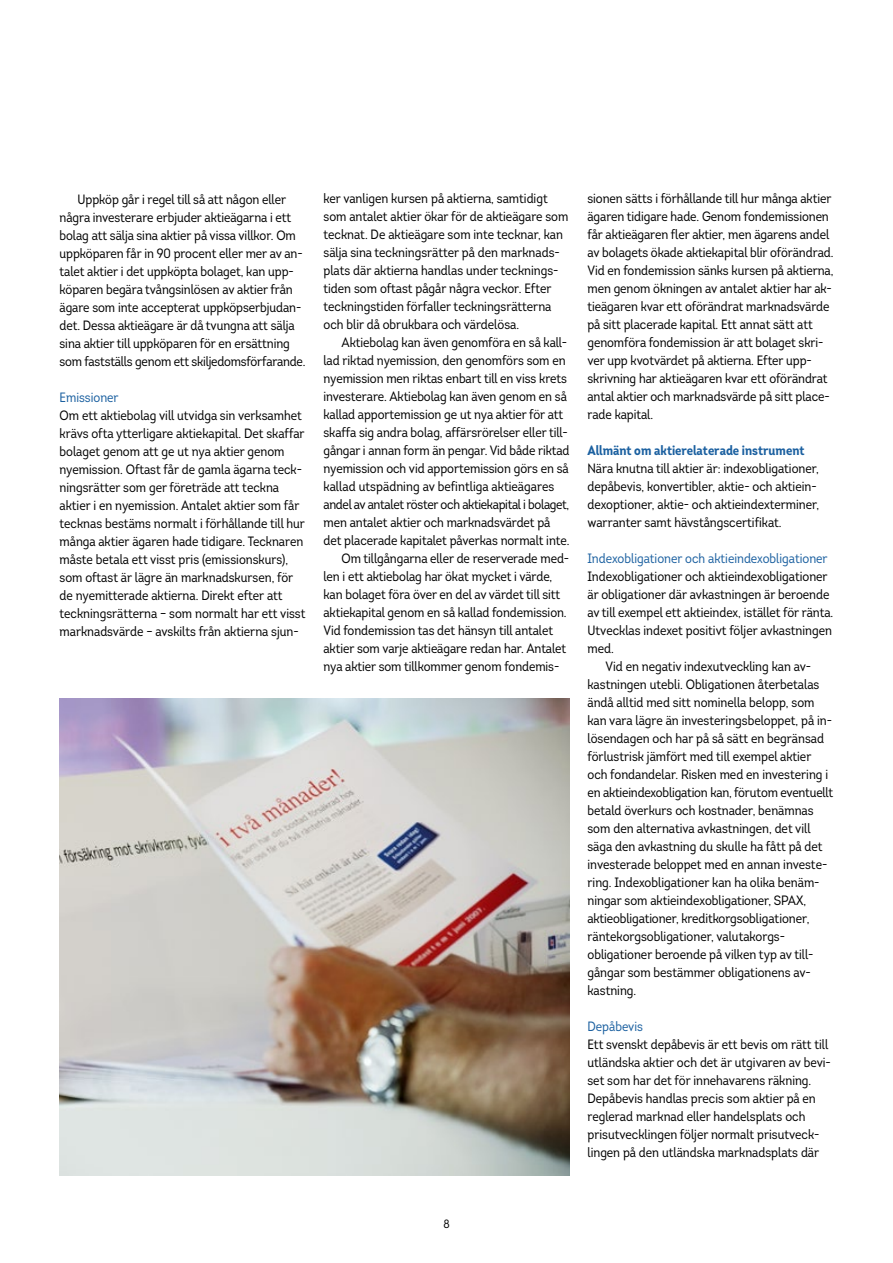
<style>
.page{position:relative;width:893px;height:1263px;background:#fff}
.page>*{position:absolute;margin:0;border:0;box-sizing:border-box;transform-origin:0 0}
.t1{font:13.5px/18px "Intro Cond";letter-spacing:-.005em;color:#000}
.t2{font:13.5px "Intro Cond";color:#1b60a0}
.t3{font:13.5px "Intro Cond";letter-spacing:-.025em;color:#000}
.t4{font:700 13.5px "Intro Cond";color:#1b60a0}
.t5{font:12px "Intro Cond";color:#000}
</style>
<div class="page">
<img style="left:60px;top:699px;width:509px;height:476px">
<p class="t1" style="left:60px;top:190px;width:247px;text-indent:18px">Uppköp går i regel till så att någon eller några investerare erbjuder aktieägarna i ett bolag att sälja sina aktier på vissa villkor. Om uppköparen får in 90 procent eller mer av an&shy;talet aktier i det uppköpta bolaget, kan upp&shy;köparen begära tvångsinlösen av aktier från ägare som inte accepterat uppköpserbjudan&shy;det. Dessa aktieägare är då tvungna att sälja sina aktier till uppköparen för en ersättning som fastställs genom ett skiljedomsförfarande.</p>
<p class="t2" style="left:60px;top:389px;width:61px">Emissioner</p>
<p class="t1" style="left:60px;top:406px;width:247px">Om ett aktiebolag vill utvidga sin verksamhet krävs ofta ytterligare aktiekapital. Det skaffar bolaget genom att ge ut nya aktier genom nyemission. Oftast får de gamla ägarna teck&shy;ningsrätter som ger företräde att teckna aktier i en nyemission. Antalet aktier som får tecknas bestäms normalt i förhållande till hur många aktier ägaren hade tidigare. Tecknaren måste betala ett visst pris (emissionskurs), som oftast är lägre än marknadskursen, för de nyemitterade aktierna. Direkt efter att teckningsrätterna – som normalt har ett visst marknadsvärde – avskilts från aktierna sjun-</p>
<p class="t1" style="left:323px;top:190px;width:246px">ker vanligen kursen på aktierna, samtidigt som antalet aktier ökar för de aktieägare som tecknat. De aktieägare som inte tecknar, kan sälja sina teckningsrätter på den marknads&shy;plats där aktierna handlas under tecknings&shy;tiden som oftast pågår några veckor. Efter teckningstiden förfaller teckningsrätterna och blir då obrukbara och värdelösa.</p>
<p class="t1" style="left:341px;top:334px;width:227px">Aktiebolag kan även genomföra en så kal -</p>
<p class="t1" style="left:323px;top:352px;width:244px">lad riktad nyemission, den genomförs som en</p>
<p class="t1" style="left:323px;top:370px;width:245px">nyemission men riktas enbart till en viss krets</p>
<p class="t1" style="left:323px;top:388px;width:245px">investerare. Aktiebolag kan även genom en så</p>
<p class="t1" style="left:323px;top:406px;width:241px">kallad apportemission ge ut nya aktier för att</p>
<p class="t1" style="left:323px;top:424px;width:246px">skaffa sig andra bolag, affärsrörelser eller till-</p>
<p class="t1" style="left:323px;top:442px;width:247px">gångar i annan form än pengar. Vid både riktad</p>
<p class="t1" style="left:323px;top:460px;width:247px">nyemission och vid apportemission görs en så</p>
<p class="t1" style="left:323px;top:478px;width:232px">kallad utspädning av befintliga aktieägares</p>
<p class="t3" style="left:323px;top:496px;width:247px">andel av antalet röster och aktiekapital i bolaget,</p>
<p class="t1" style="left:323px;top:514px;width:228px">men antalet aktier och marknadsvärdet på</p>
<p class="t1" style="left:323px;top:532px;width:247px">det placerade kapitalet påverkas normalt inte.</p>
<p class="t1" style="left:341px;top:550px;width:229px">Om tillgångarna eller de reserverade med-</p>
<p class="t1" style="left:323px;top:568px;width:230px">len i ett aktiebolag har ökat mycket i värde,</p>
<p class="t1" style="left:323px;top:586px;width:238px">kan bolaget föra över en del av värdet till sitt</p>
<p class="t1" style="left:323px;top:604px;width:245px">aktiekapital genom en så kallad fondemission.</p>
<p class="t1" style="left:323px;top:622px;width:231px">Vid fondemission tas det hänsyn till antalet</p>
<p class="t1" style="left:323px;top:640px;width:244px">aktier som varje aktieägare redan har. Antalet</p>
<p class="t1" style="left:323px;top:658px;width:237px">nya aktier som tillkommer genom fondemis-</p>
<p class="t1" style="left:587px;top:190px;width:247px">sionen sätts i förhållande till hur många aktier ägaren tidigare hade. Genom fondemissionen får aktieägaren fler aktier, men ägarens andel av bolagets ökade aktiekapital blir oförändrad.<br>Vid en fondemission sänks kursen på aktierna, men genom ökningen av antalet aktier har ak&shy;tieägaren kvar ett oförändrat marknadsvärde på sitt placerade kapital. Ett annat sätt att genomföra fondemission är att bolaget skri&shy;ver upp kvotvärdet på aktierna. Efter upp&shy;skrivning har aktieägaren kvar ett oförändrat antal aktier och marknadsvärde på sitt place&shy;rade kapital.</p>
<p class="t4" style="left:587px;top:442px;width:219px">Allmänt om aktierelaterade instrument</p>
<p class="t1" style="left:587px;top:460px;width:233px">Nära knutna till aktier är: indexobligationer, depåbevis, konvertibler, aktie- och aktiein&shy;dexoptioner, aktie- och aktieindexterminer, warranter samt hävstångscertifikat.</p>
<p class="t2" style="left:587px;top:550px;width:242px">Indexobligationer och aktieindexobligationer</p>
<p class="t1" style="left:587px;top:567px;width:242px">Indexobligationer och aktieindexobligationer</p>
<p class="t1" style="left:587px;top:585px;width:243px">är obligationer där avkastningen är beroende</p>
<p class="t1" style="left:587px;top:603px;width:247px">av till exempel ett aktieindex, istället för ränta.</p>
<p class="t1" style="left:587px;top:621px;width:246px">Utvecklas indexet positivt följer avkastningen</p>
<p class="t1" style="left:587px;top:639px;width:28px">med.</p>
<p class="t1" style="left:605px;top:657px;width:207px">Vid en negativ indexutveckling kan av-</p>
<p class="t1" style="left:587px;top:675px;width:233px">kastningen utebli. Obligationen återbetalas</p>
<p class="t1" style="left:587px;top:693px;width:229px">ändå alltid med sitt nominella belopp, som</p>
<p class="t1" style="left:587px;top:711px;width:246px">kan vara lägre än investeringsbeloppet, på in-</p>
<p class="t1" style="left:587px;top:729px;width:238px">lösendagen och har på så sätt en begränsad</p>
<p class="t1" style="left:587px;top:747px;width:225px">förlustrisk jämfört med till exempel aktier</p>
<p class="t1" style="left:587px;top:765px;width:242px">och fondandelar. Risken med en investering i</p>
<p class="t1" style="left:587px;top:783px;width:247px">en aktieindexobligation kan, förutom eventuellt</p>
<p class="t1" style="left:587px;top:801px;width:228px">betald överkurs och kostnader, benämnas</p>
<p class="t1" style="left:587px;top:819px;width:225px">som den alternativa avkastningen, det vill</p>
<p class="t1" style="left:587px;top:837px;width:237px">säga den avkastning du skulle ha fått på det</p>
<p class="t1" style="left:587px;top:855px;width:241px">investerade beloppet med en annan investe-</p>
<p class="t1" style="left:587px;top:873px;width:234px">ring. Indexobligationer kan ha olika benäm-</p>
<p class="t1" style="left:587px;top:891px;width:220px">ningar som aktieindexobligationer, SPAX,</p>
<p class="t1" style="left:587px;top:909px;width:223px">aktieobligationer, kreditkorgsobligationer,</p>
<p class="t1" style="left:587px;top:927px;width:198px">räntekorgsobligationer, valutakorgs-</p>
<p class="t1" style="left:587px;top:945px;width:227px">obligationer beroende på vilken typ av till-</p>
<p class="t1" style="left:587px;top:963px;width:225px">gångar som bestämmer obligationens av-</p>
<p class="t1" style="left:587px;top:981px;width:50px">kastning.</p>
<p class="t2" style="left:587px;top:1018px;width:57px">Depåbevis</p>
<p class="t1" style="left:587px;top:1035px;width:245px">Ett svenskt depåbevis är ett bevis om rätt till utländska aktier och det är utgivaren av bevi&shy;set som har det för innehavarens räkning.<br>Depåbevis handlas precis som aktier på en reglerad marknad eller handelsplats och prisutvecklingen följer normalt prisutveck&shy;lingen på den utländska marknadsplats där</p>
<p class="t5" style="left:443px;top:1217px;width:8px">8</p>
</div>
